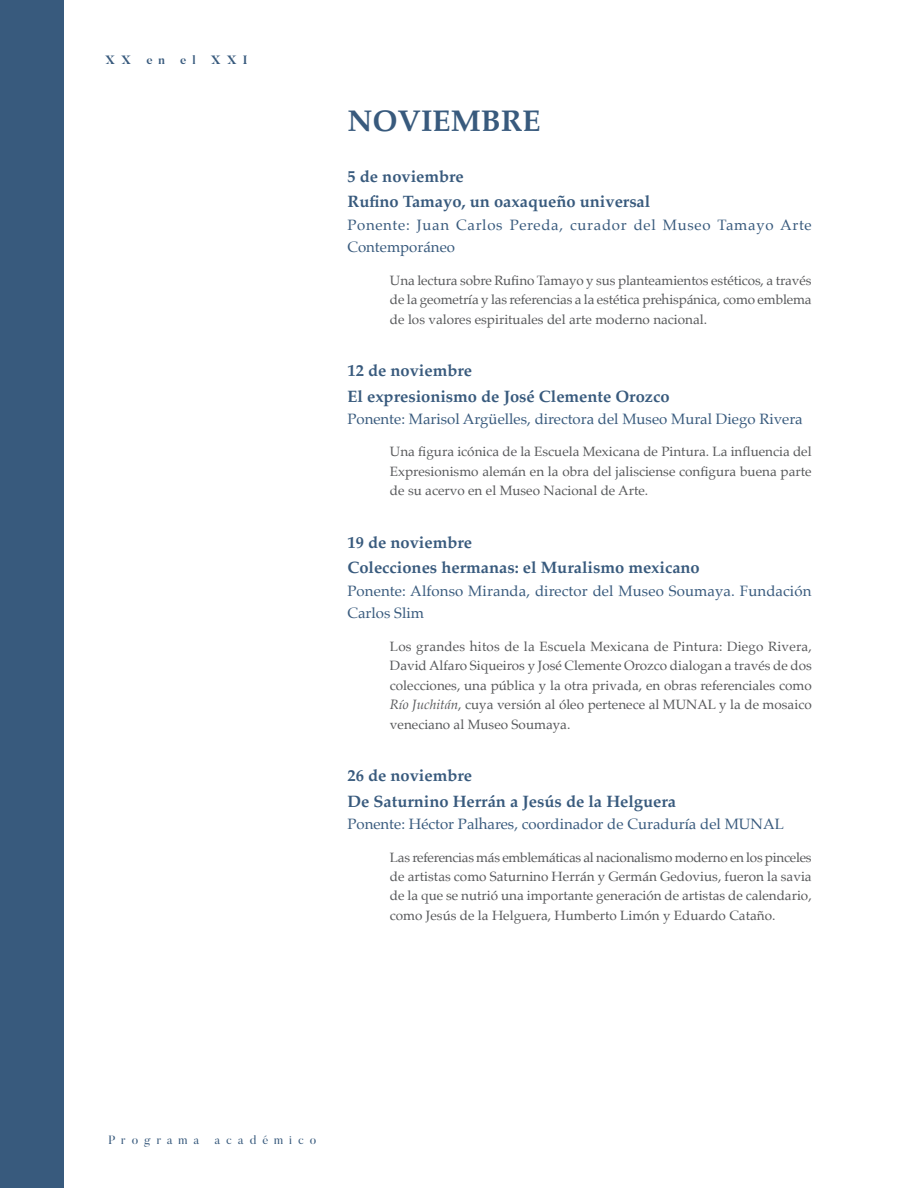
<style>
.page{position:relative;width:918px;height:1188px;background:#fff}
.page>*{position:absolute;margin:0;border:0;box-sizing:border-box;transform-origin:0 0}
.t1{font:700 30px "Palatino";color:#385a7d}
.t2{font:700 16.5px/25.5px "Palatino";color:#385a7d}
.t3{font:15px/22.5px "Palatino";color:#385a7d}
.t4{font:15px/22.5px "Palatino";letter-spacing:.045em;color:#385a7d}
.t5{font:13.5px/19.5px "Palatino";color:#57585a;text-align:justify}
.t6{font:12px "Butler";letter-spacing:.5em;color:#385a7d}
.t7{font:700 12px "Butler";color:#385a7d}
.s1{font-style:italic}
</style>
<div class="page">
<div style="left:0;top:0;width:64px;height:1188px;background:#385a7d"></div>
<p class="t7" style="left:105px;top:52px;width:27px">X X</p>
<p class="t7" style="left:146px;top:52px;width:20px">e n</p>
<p class="t7" style="left:180px;top:52px;width:17px">e l</p>
<p class="t7" style="left:211px;top:52px;width:38px">XXI</p>
<h1 class="t1" style="left:347px;top:95px;width:195px">NOVIEMBRE</h1>
<p class="t2" style="left:347px;top:163px;width:304px">5 de noviembre<br>Rufino Tamayo, un oaxaqueño universal</p>
<p class="t4" style="left:347px;top:214px;width:466px">Ponente: Juan Carlos Pereda, curador del Museo Tamayo Arte<br>Contemporáneo</p>
<p class="t5" style="left:390px;top:270px;width:423px">Una lectura sobre Rufino Tamayo y sus planteamientos estéticos, a través de la geometría y las referencias a la estética prehispánica, como emblema de los valores espirituales del arte moderno nacional.</p>
<p class="t2" style="left:347px;top:357px;width:324px">12 de noviembre<br>El expresionismo de José Clemente Orozco</p>
<p class="t3" style="left:347px;top:408px;width:457px">Ponente: Marisol Argüelles, directora del Museo Mural Diego Rivera</p>
<p class="t5" style="left:390px;top:442px;width:423px">Una figura icónica de la Escuela Mexicana de Pintura. La influencia del Expresionismo alemán en la obra del jalisciense configura buena parte de su acervo en el Museo Nacional de Arte.</p>
<p class="t2" style="left:347px;top:529px;width:354px">19 de noviembre<br>Colecciones hermanas: el Muralismo mexicano</p>
<p class="t3" style="left:347px;top:580px;width:466px">Ponente: Alfonso Miranda, director del Museo Soumaya. Fundación<br>Carlos Slim</p>
<p class="t5" style="left:390px;top:636px;width:423px">Los grandes hitos de la Escuela Mexicana de Pintura: Diego Rivera, David Alfaro Siqueiros y José Clemente Orozco dialogan a través de dos colecciones, una pública y la otra privada, en obras referenciales como <span class="s1">Río Juchitán</span>, cuya versión al óleo pertenece al MUNAL y la de mosaico veneciano al Museo Soumaya.</p>
<p class="t2" style="left:347px;top:762px;width:330px">26 de noviembre<br>De Saturnino Herrán a Jesús de la Helguera</p>
<p class="t3" style="left:347px;top:813px;width:438px">Ponente: Héctor Palhares, coordinador de Curaduría del MUNAL</p>
<p class="t5" style="left:390px;top:847px;width:423px">Las referencias más emblemáticas al nacionalismo moderno en los pinceles de artistas como Saturnino Herrán y Germán Gedovius, fueron la savia de la que se nutrió una importante generación de artistas de calendario, como Jesús de la Helguera, Humberto Limón y Eduardo Cataño.</p>
<p class="t6" style="left:108px;top:1132px;width:210px">Programa académico</p>
</div>
